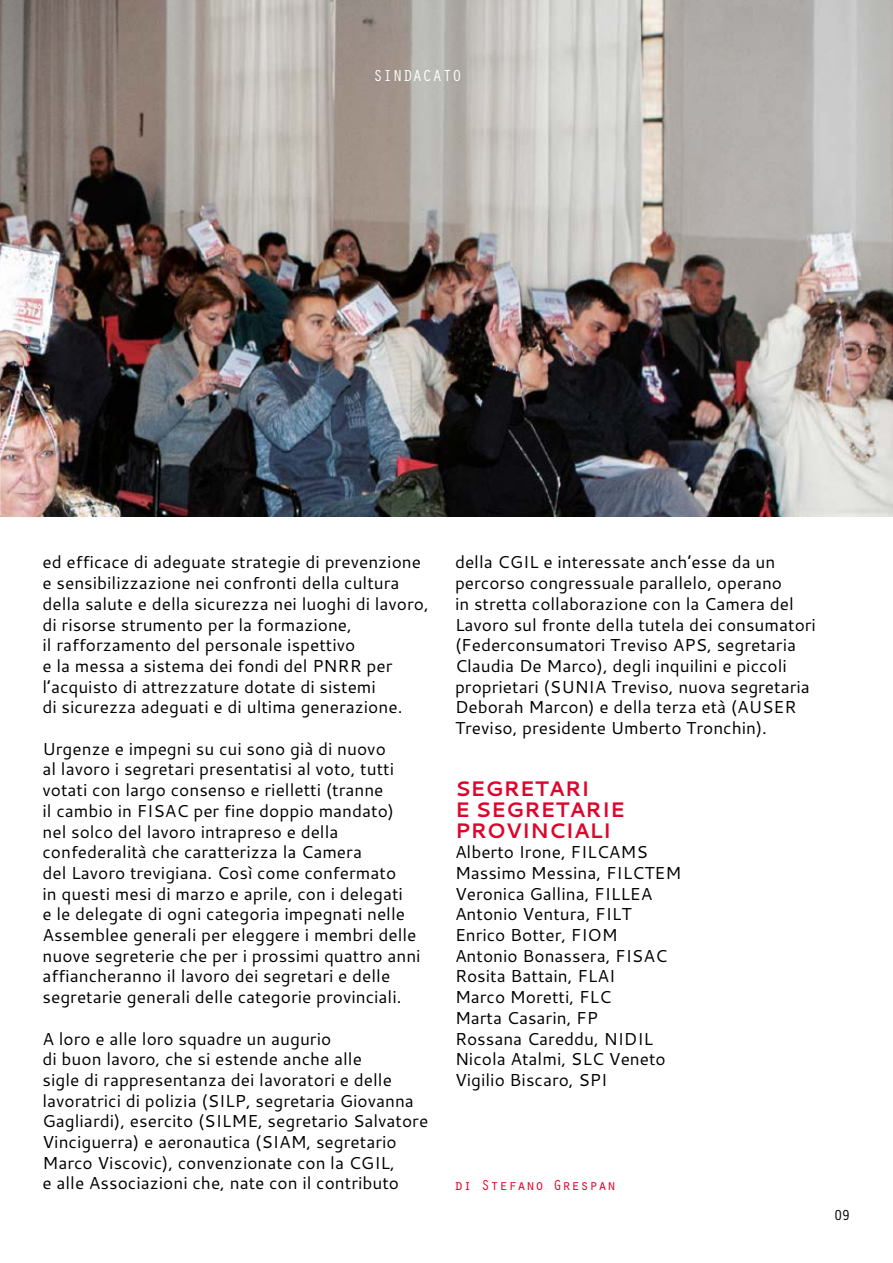
<style>
.page{position:relative;width:893px;height:1263px;background:#fff}
.page>*{position:absolute;margin:0;border:0;box-sizing:border-box;transform-origin:0 0}
.t1{font:700 21px/20.7px "Cantarell";color:#dd052b}
.t2{font:17.25px/20.7px "Cantarell";color:#000}
.t3{font:16.5px "Orator Std";color:#fff}
.t4{font:15px "Orator Std";color:#dd052b}
.t5{font:15px "Orator Std";color:#000}
</style>
<div class="page">
<img style="left:0;top:0;width:893px;height:517px">
<p class="t3" style="left:373px;top:64px;width:91px">SINDACATO</p>
<p class="t2" style="left:43px;top:551px;width:388px">ed efficace di adeguate strategie di prevenzione e sensibilizzazione nei confronti della cultura della salute e della sicurezza nei luoghi di lavoro, di risorse strumento per la formazione,<br>il rafforzamento del personale ispettivo<br>e la messa a sistema dei fondi del PNRR per l’acquisto di attrezzature dotate di sistemi<br>di sicurezza adeguati e di ultima generazione.</p>
<p class="t2" style="left:43px;top:738px;width:380px">Urgenze e impegni su cui sono già di nuovo<br>al lavoro i segretari presentatisi al voto, tutti votati con largo consenso e rielletti (tranne<br>il cambio in FISAC per fine doppio mandato) nel solco del lavoro intrapreso e della confederalità che caratterizza la Camera<br>del Lavoro trevigiana. Così come confermato<br>in questi mesi di marzo e aprile, con i delegati<br>e le delegate di ogni categoria impegnati nelle Assemblee generali per eleggere i membri delle nuove segreterie che per i prossimi quattro anni affiancheranno il lavoro dei segretari e delle segretarie generali delle categorie provinciali.</p>
<p class="t2" style="left:43px;top:1027px;width:387px">A loro e alle loro squadre un augurio<br>di buon lavoro, che si estende anche alle<br>sigle di rappresentanza dei lavoratori e delle lavoratrici di polizia (SILP, segretaria Giovanna Gagliardi), esercito (SILME, segretario Salvatore Vinciguerra) e aeronautica (SIAM, segretario Marco Viscovic), convenzionate con la CGIL,<br>e alle Associazioni che, nate con il contributo</p>
<p class="t2" style="left:455px;top:551px;width:363px">della CGIL e interessate anch’esse da un percorso congressuale parallelo, operano<br>in stretta collaborazione con la Camera del Lavoro sul fronte della tutela dei consumatori (Federconsumatori Treviso APS, segretaria Claudia De Marco), degli inquilini e piccoli proprietari (SUNIA Treviso, nuova segretaria Deborah Marcon) e della terza età (AUSER Treviso, presidente Umberto Tronchin).</p>
<p class="t1" style="left:455px;top:778px;width:171px">SEGRETARI<br>E SEGRETARIE<br>PROVINCIALI</p>
<p class="t2" style="left:455px;top:841px;width:228px">Alberto Irone, FILCAMS<br>Massimo Messina, FILCTEM<br>Veronica Gallina, FILLEA<br>Antonio Ventura, FILT<br>Enrico Botter, FIOM<br>Antonio Bonassera, FISAC<br>Rosita Battain, FLAI<br>Marco Moretti, FLC<br>Marta Casarin, FP<br>Rossana Careddu, NIDIL<br>Nicola Atalmi, SLC Veneto<br>Vigilio Biscaro, SPI</p>
<p class="t4" style="left:454px;top:1174px;width:163px">di Stefano Grespan</p>
<p class="t5" style="left:834px;top:1204px;width:18px">09</p>
</div>
